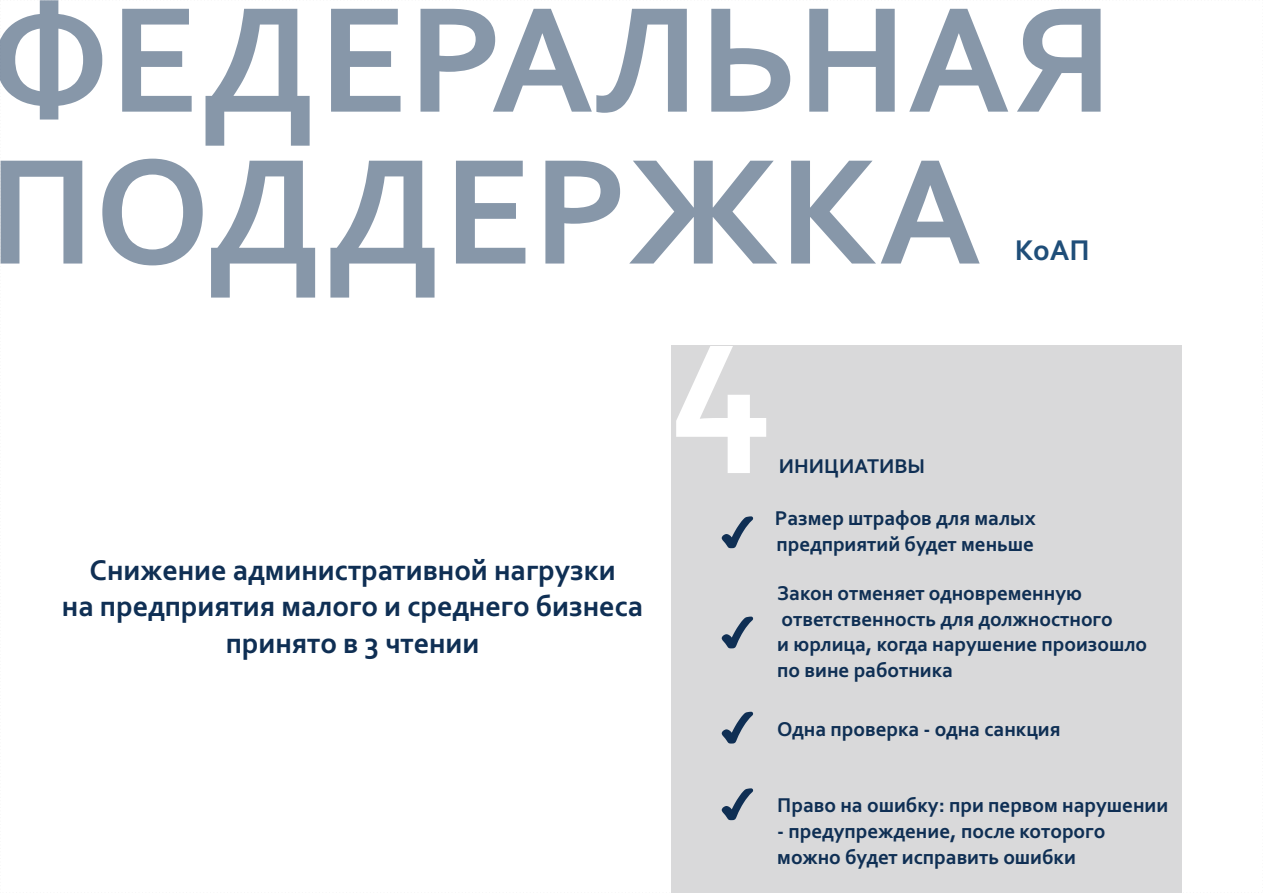
<style>
.page{position:relative;width:1263px;height:893px;background:#fff}
.page>*{position:absolute;margin:0;border:0;box-sizing:border-box;transform-origin:0 0}
.t1{font:700 192px "Corbel";color:#fff}
.t2{font:700 157.5px/151.9px "Corbel";color:rgb(15 47 84/.5)}
.t3{font:700 30px/36.6px "Corbel";color:#0f2f54;text-align:center}
.t4{font:700 30px "Corbel";color:#1f4e79}
.t5{font:700 21px/25.7px "Corbel";color:#0f2f54}
</style>
<div class="page">
<div style="left:671px;top:346px;width:511px;height:547px;background:#d9d9da"></div>
<svg style="left:722px;top:516px;width:31px;height:32px"></svg>
<svg style="left:722px;top:617px;width:31px;height:31px"></svg>
<svg style="left:722px;top:712px;width:31px;height:32px"></svg>
<svg style="left:722px;top:788px;width:31px;height:32px"></svg>
<h2 class="t2" style="left:-12px;top:-3px;width:1126px">ФЕДЕРАЛЬНАЯ<br>ПОДДЕРЖКА</h2>
<h3 class="t4" style="left:1015px;top:238px;width:76px">КоАП</h3>
<h3 class="t3" style="left:62px;top:554px;width:583px">Снижение административной нагрузки<br>на предприятия малого и среднего бизнеса принято в 3 чтении</h3>
<h1 class="t1" style="left:670px;top:294px;width:103px">4</h1>
<p class="t5" style="left:779px;top:455px;width:148px">ИНИЦИАТИВЫ</p>
<p class="t5" style="left:775px;top:507px;width:262px">Размер штрафов для малых предприятий будет меньше</p>
<p class="t5" style="left:777px;top:582px;width:371px">Закон отменяет одновременную ответственность для должностного<br>и юрлица, когда нарушение произошло по вине работника</p>
<p class="t5" style="left:777px;top:718px;width:285px">Одна проверка - одна санкция</p>
<p class="t5" style="left:777px;top:794px;width:392px">Право на ошибку: при первом нарушении</p>
<p class="t5" style="left:777px;top:820px;width:330px">- предупреждение, после которого можно будет исправить ошибки</p>
</div>
